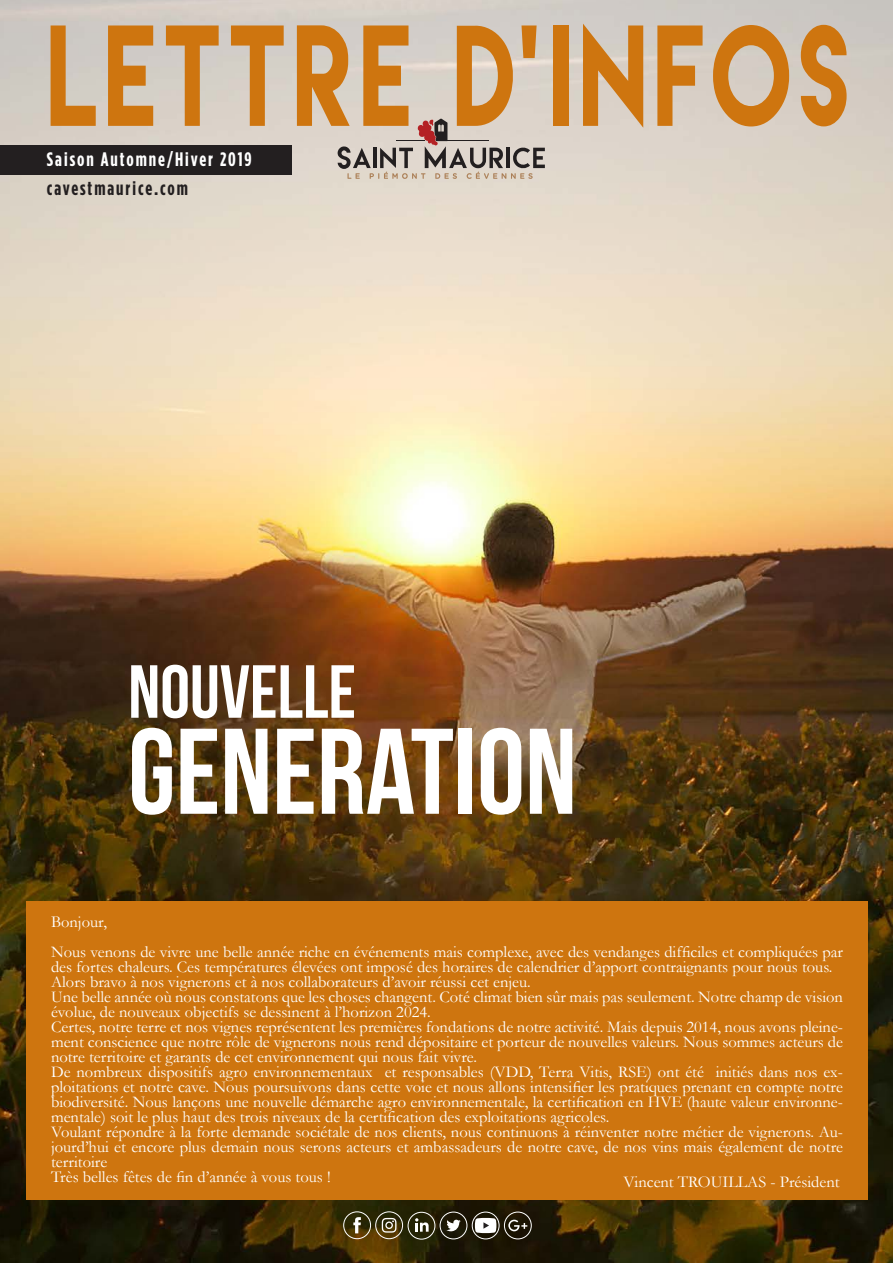
<style>
.page{position:relative;width:893px;height:1263px;background:#fff}
.page>*{position:absolute;margin:0;border:0;box-sizing:border-box;transform-origin:0 0}
.t1{font:127.5px "Lemon Milk";letter-spacing:.07em;color:#ce750f;scale:.75 1}
.t2{font:121.5px "Bebas Neue";color:#fff}
.t3{font:75px "Bebas Neue";color:#fff}
.t4{font:700 condensed 19.5px "Gotham HTF";letter-spacing:.1em;color:#fff}
.t5{font:700 condensed 19.5px "Gotham HTF";letter-spacing:.1em;color:#231f20}
.t6{font:16.5px/15px "Garamond";color:#fff;text-align:justify}
</style>
<div class="page">
<img style="left:0;top:0;width:893px;height:1263px">
<svg style="left:338px;top:119px;width:207px;height:60px;background:#bcb0a8"></svg>
<div style="left:0;top:146px;width:291px;height:29px;background:#231f20"></div>
<div style="left:26px;top:901px;width:841px;height:299px;background:#ce750f"></div>
<div style="left:472px;top:1212px;width:27px;height:27px;border:1px solid #fff;border-radius:13px"></div>
<svg style="left:475px;top:1218px;width:21px;height:15px"></svg>
<div style="left:440px;top:1212px;width:27px;height:27px;border:1px solid #fff;border-radius:50%"></div>
<svg style="left:446px;top:1220px;width:15px;height:11px"></svg>
<div style="left:504px;top:1212px;width:28px;height:27px;border:1px solid #fff;border-radius:13px"></div>
<svg style="left:508px;top:1220px;width:19px;height:11px"></svg>
<div style="left:408px;top:1212px;width:27px;height:27px;border:1px solid #fff;border-radius:13px"></div>
<svg style="left:415px;top:1218px;width:14px;height:14px"></svg>
<div style="left:343px;top:1211px;width:28px;height:28px;border:1px solid #fff;border-radius:50%"></div>
<svg style="left:353px;top:1217px;width:8px;height:16px"></svg>
<div style="left:375px;top:1211px;width:28px;height:28px;border:1px solid #fff;border-radius:50%"></div>
<svg style="left:382px;top:1218px;width:14px;height:14px"></svg>
<p class="t1" style="left:47px;top:-12px;width:1072px">LETTRE D’INFOS</p>
<p class="t4" style="left:47px;top:148px;width:206px">Saison Automne/Hiver 2019</p>
<p class="t5" style="left:47px;top:177px;width:143px">cavestmaurice.com</p>
<p class="t3" style="left:128px;top:651px;width:229px">NOUVELLE</p>
<p class="t2" style="left:128px;top:705px;width:450px">GENERATION</p>
<p class="t6" style="left:51px;top:914px;width:57px">Bonjour,</p>
<p class="t6" style="left:51px;top:944px;width:793px">Nous venons de vivre une belle année riche en événements mais complexe, avec des vendanges difficiles et compliquées par des fortes chaleurs. Ces températures élevées ont imposé des horaires de calendrier d’apport contraignants pour nous tous.</p>
<p class="t6" style="left:51px;top:974px;width:481px">Alors bravo à nos vignerons et à nos collaborateurs d’avoir réussi cet enjeu.</p>
<p class="t6" style="left:51px;top:989px;width:793px">Une belle année où nous constatons que les choses changent. Coté climat bien sûr mais pas seulement. Notre champ de vision évolue, de nouveaux objectifs se dessinent à l’horizon 2024.</p>
<p class="t6" style="left:51px;top:1019px;width:793px">Certes, notre terre et nos vignes représentent les premières fondations de notre activité. Mais depuis 2014, nous avons pleine&shy;ment conscience que notre rôle de vignerons nous rend dépositaire et porteur de nouvelles valeurs. Nous sommes acteurs de notre territoire et garants de cet environnement qui nous fait vivre.</p>
<p class="t6" style="left:51px;top:1064px;width:793px">De nombreux dispositifs agro environnementaux et responsables (VDD, Terra Vitis, RSE) ont été initiés dans nos ex&shy;ploitations et notre cave. Nous poursuivons dans cette voie et nous allons intensifier les pratiques prenant en compte notre biodiversité. Nous lançons une nouvelle démarche agro environnementale, la certification en HVE (haute valeur environne&shy;mentale) soit le plus haut des trois niveaux de la certification des exploitations agricoles.</p>
<p class="t6" style="left:51px;top:1124px;width:793px">Voulant répondre à la forte demande sociétale de nos clients, nous continuons à réinventer notre métier de vignerons. Au&shy;jourd’hui et encore plus demain nous serons acteurs et ambassadeurs de notre cave, de nos vins mais également de notre territoire</p>
<p class="t6" style="left:51px;top:1169px;width:281px">Très belles fêtes de fin d’année à vous tous !</p>
<p class="t6" style="left:623px;top:1174px;width:218px">Vincent TROUILLAS - Président</p>
</div>
